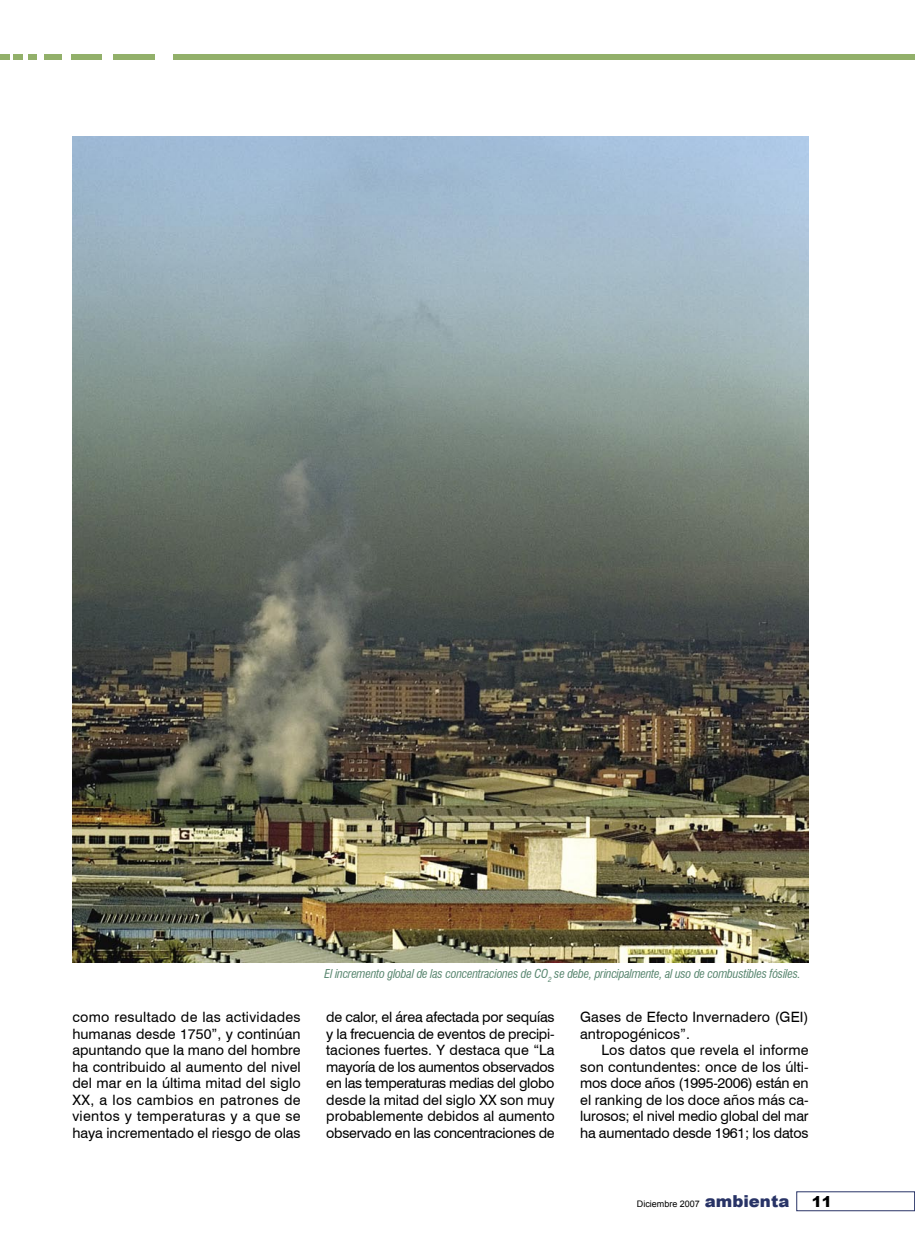
<style>
.page{position:relative;width:915px;height:1255px;background:#fff}
.page>*{position:absolute;margin:0;border:0;box-sizing:border-box;transform-origin:0 0}
.t1{font:900 15px "Arial";color:#000}
.Texto_general{font:14.25px/16.5px "Swiss 721 BT";color:#000;text-align:justify}
.Pie_de_Foto{font:italic condensed 12px "Swiss 721 BT";letter-spacing:-.02em;color:#57856e}
.t2{font:9px "Arial";color:#000}
.s1{font-weight:900;font-size:16.5px;color:#283366}
</style>
<div class="page">
<div style="left:0;top:54px;width:914px;height:6px;background:#92b06a"></div>
<div style="left:155px;top:20px;width:18px;height:62px;background:#fff"></div>
<div style="left:102px;top:23px;width:11px;height:61px;background:#fff"></div>
<div style="left:62px;top:22px;width:8px;height:66px;background:#fff"></div>
<div style="left:37px;top:22px;width:7px;height:61px;background:#fff"></div>
<hr style="left:23px;top:22px;width:4px;height:64px;background:#fff">
<hr style="left:10px;top:22px;width:2px;height:60px;background:#fff">
<img style="left:72px;top:136px;width:736px;height:826px">
<p class="Pie_de_Foto" style="left:324px;top:966px;width:477px">El incremento global de las concentraciones de CO<sub>2</sub> se debe, principalmente, al uso de combustibles fósiles.</p>
<p class="Texto_general" style="left:72px;top:1008px;width:230px">como resultado de las actividades humanas desde 1750”, y continúan apuntando que la mano del hombre ha contribuido al aumento del nivel del mar en la última mitad del siglo XX, a los cambios en patrones de vientos y temperaturas y a que se haya incrementado el riesgo de olas</p>
<p class="Texto_general" style="left:326px;top:1008px;width:230px">de calor, el área afectada por sequías y la frecuencia de eventos de precipi&shy;taciones fuertes. Y destaca que “La mayoría de los aumentos observados en las temperaturas medias del globo desde la mitad del siglo XX son muy probablemente debidos al aumento observado en las concentraciones de</p>
<p class="Texto_general" style="left:580px;top:1008px;width:230px">Gases de Efecto Invernadero (GEI) antropogénicos”.</p>
<p class="Texto_general" style="left:580px;top:1041px;width:230px;text-indent:21px">Los datos que revela el informe son contundentes: once de los últi&shy;mos doce años (1995-2006) están en el ranking de los doce años más ca&shy;lurosos; el nivel medio global del mar ha aumentado desde 1961; los datos</p>
<p class="t2" style="left:636px;top:1197px;width:154px">Diciembre 2007 <span class="s1">ambienta</span></p>
<p class="t1" style="left:811px;top:1190px;width:22px">11</p>
</div>
